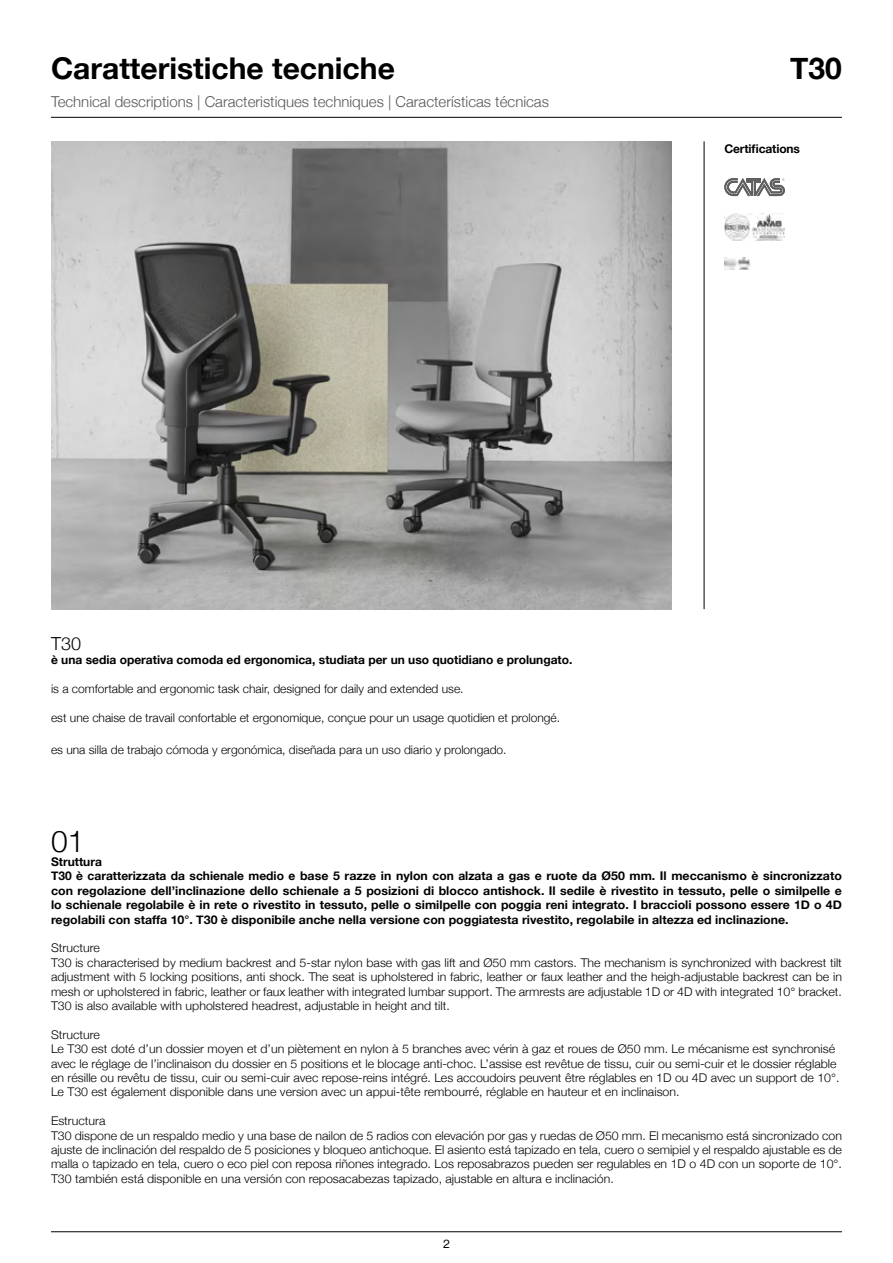
<style>
.page{position:relative;width:893px;height:1263px;background:#fff}
.page>*{position:absolute;margin:0;border:0;box-sizing:border-box;transform-origin:0 0}
.t1{font:700 30px "Helvetica Neue";color:#000}
.t2{font:300 30px "Helvetica Neue";color:#000}
.t3{font:300 18px "Helvetica Neue";color:#000}
.t4{font:300 15px "Helvetica Neue";color:#575756}
.t5{font:300 12px/14.4px "Helvetica Neue";color:#020203;text-align:justify}
.t6{font:700 12px/14.4px "Helvetica Neue";color:#020203;text-align:justify}
.t7{font:300 12px "Helvetica Neue";color:#000}
.t8{font:700 12px "Helvetica Neue";color:#000}
.t9{font:12px "Haas Grot Disp 55 Roman";color:#000}
.s1{color:#000}
</style>
<div class="page">
<hr style="left:51px;top:1231px;width:791px;height:1px;background:#000">
<img style="left:51px;top:141px;width:621px;height:468px">
<hr style="left:51px;top:117px;width:791px;height:1px;background:#000">
<hr style="left:704px;top:141px;width:1px;height:468px;background:#000">
<svg style="left:724px;top:178px;width:61px;height:18px"></svg>
<img style="left:724px;top:213px;width:61px;height:27px">
<img style="left:724px;top:258px;width:26px;height:11px">
<p class="t1" style="left:51px;top:50px;width:345px">Caratteristiche tecniche</p>
<p class="t1" style="left:790px;top:50px;width:53px">T30</p>
<p class="t4" style="left:51px;top:92px;width:499px">Technical descriptions | Caracteristiques techniques | Características técnicas</p>
<p class="t8" style="left:724px;top:141px;width:77px">Certifications</p>
<p class="t3" style="left:51px;top:633px;width:32px">T30</p>
<p class="t8" style="left:51px;top:653px;width:523px">è una sedia operativa comoda ed ergonomica, studiata per un uso quotidiano e prolungato.</p>
<p class="t7" style="left:51px;top:682px;width:414px">is a comfortable and ergonomic task chair, designed for daily and extended use.</p>
<p class="t7" style="left:51px;top:710px;width:511px">est une chaise de travail confortable et ergonomique, conçue pour un usage quotidien et prolongé.</p>
<p class="t7" style="left:51px;top:743px;width:457px">es una silla de trabajo cómoda y ergonómica, diseñada para un uso diario y prolongado.</p>
<p class="t2" style="left:51px;top:823px;width:35px">01</p>
<p class="t8" style="left:51px;top:854px;width:52px">Struttura</p>
<p class="t6" style="left:51px;top:869px;width:792px"><span class="s1">T30 è caratterizzata da schienale medio e</span> base 5 razze in nylon <span class="s1">con alzata</span> a gas e ruote da Ø50 mm. Il meccanismo è sincronizzato con regolazione dell’inclinazione dello schienale a 5 posizioni di blocco antishock. Il sedile è rivestito in tessuto, pelle o similpelle e lo schienale regolabile è in rete o rivestito in tessuto, pelle o similpelle con poggia reni integrato. I braccioli possono essere 1D o 4D regolabili con staffa 10°. T30 è disponibile anche nella versione con poggiatesta rivestito, regolabile in altezza ed inclinazione.</p>
<p class="t5" style="left:51px;top:941px;width:50px">Structure</p>
<p class="t5" style="left:51px;top:955px;width:792px">T30 is characterised by medium backrest and 5-star nylon base with gas lift and Ø50 mm castors. The mechanism is synchronized with backrest tilt adjustment with 5 locking positions, anti shock. The seat is upholstered in fabric, leather or faux leather and the heigh-adjustable backrest can be in mesh or upholstered in fabric, leather or faux leather with integrated lumbar support. The armrests are adjustable 1D or 4D with integrated 10° bracket.<br>T30 is also available with upholstered headrest, adjustable in height and tilt.</p>
<p class="t5" style="left:51px;top:1027px;width:790px;text-align:left">Structure<br>Le T30 est doté d’un dossier moyen et d’un piètement en nylon à 5 branches avec vérin à gaz et roues de Ø50 mm. Le mécanisme est synchronisé avec le réglage de l’inclinaison du dossier en 5 positions et le blocage anti-choc. L’assise est revêtue de tissu, cuir ou semi-cuir et le dossier réglable en résille ou revêtu de tissu, cuir ou semi-cuir avec repose-reins intégré. Les accoudoirs peuvent être réglables en 1D ou 4D avec un support de 10°.<br>Le T30 est également disponible dans une version avec un appui-tête rembourré, réglable en hauteur et en inclinaison.</p>
<p class="t5" style="left:51px;top:1113px;width:56px">Estructura</p>
<p class="t5" style="left:51px;top:1128px;width:792px">T30 dispone de un respaldo medio y una base de nailon de 5 radios con elevación por gas y ruedas de Ø50 mm. El mecanismo está sincronizado con ajuste de inclinación del respaldo de 5 posiciones y bloqueo antichoque. El asiento está tapizado en tela, cuero o semipiel y el respaldo ajustable es de malla o tapizado en tela, cuero o eco piel con reposa riñones integrado. Los reposabrazos pueden ser regulables en 1D o 4D con un soporte de 10°.<br>T30 también está disponible en una versión con reposacabezas tapizado, ajustable en altura e inclinación.</p>
<p class="t9" style="left:443px;top:1237px;width:8px">2</p>
</div>
